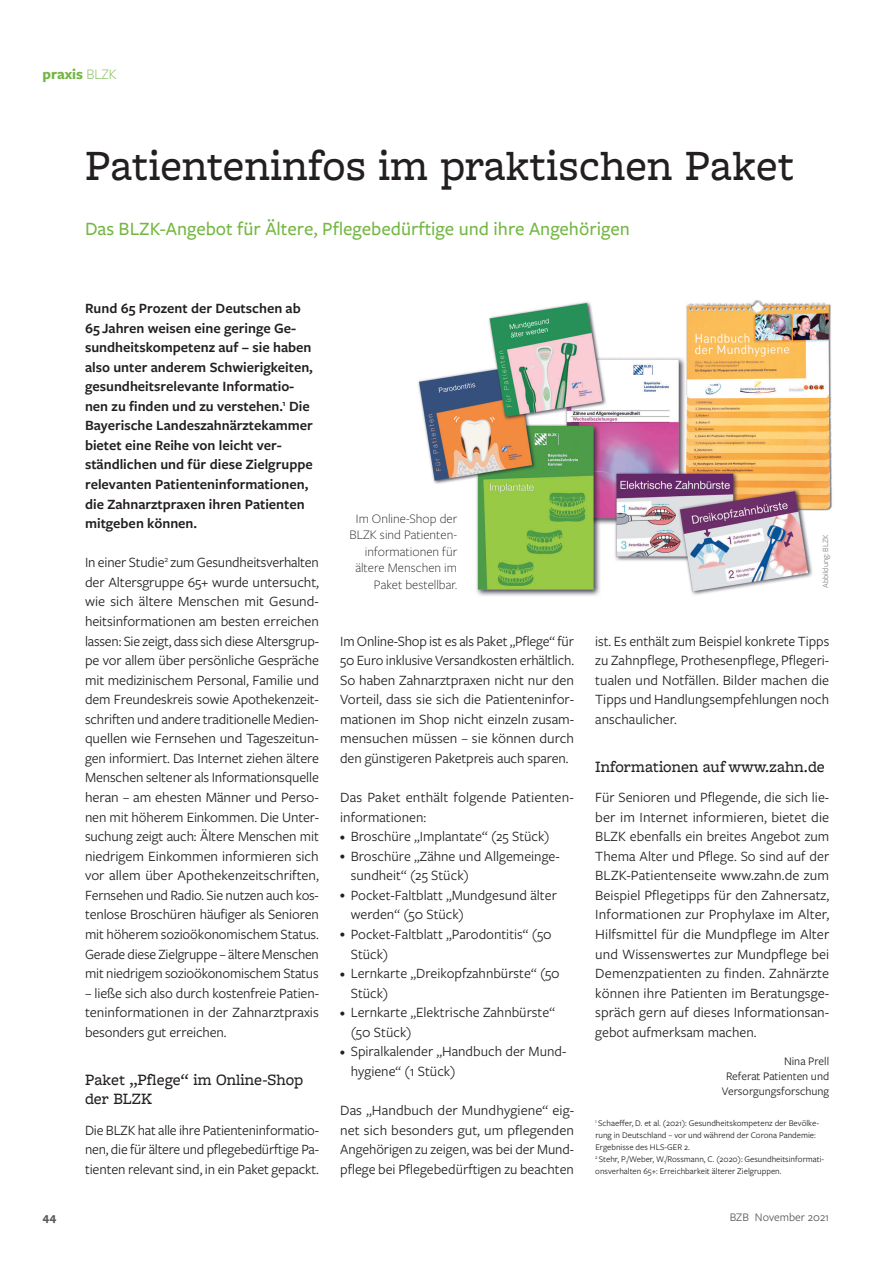
<style>
.page{position:relative;width:893px;height:1263px;background:#fff}
.page>*{position:absolute;margin:0;border:0;box-sizing:border-box;transform-origin:0 0}
.t1{font:500 45px "Freight Macro Pro";color:#231f20}
.t2{font:500 19.5px "Freight Sans Pro";color:#74b743}
.t3{font:500 16.5px/19.5px "Freight Macro Pro";color:#231f20}
.t4{font:700 15px "Freight Sans Pro";color:#74b743}
.t5{font:14.7px/19.5px "Freight Sans Pro";color:#231f20;text-align:justify}
.t6{font:600 14.7px/19.5px "Freight Sans Pro";color:#231f20}
.t7{font:300 13.5px/16.5px "Freight Sans Pro";color:#231f20;text-align:right}
.t8{font:12px/15px "Freight Sans Pro";color:#231f20;text-align:right}
.t9{font:12px "Freight Sans Pro";color:#58595b}
.t10{font:700 12px "Freight Sans Pro";color:#58595b}
.t11{font:9px/12px "Freight Sans Pro";color:#231f20}
.t12{font:8.25px "Freight Sans Pro";color:#808285}
.s1{font-weight:300}
.s2{font-size:10.5px}
</style>
<div class="page">
<img style="left:418px;top:300px;width:414px;height:296px">
<p class="t4" style="left:43px;top:69px;width:76px">praxis <span class="s1">BLZK</span></p>
<h1 class="t1" style="left:85px;top:151px;width:710px">Patienteninfos im praktischen Paket</h1>
<h2 class="t2" style="left:85px;top:222px;width:546px">Das BLZK-Angebot für Ältere, Pflegebedürftige und ihre Angehörigen</h2>
<p class="t6" style="left:85px;top:300px;width:229px">Rund 65 Prozent der Deutschen ab 65 Jahren weisen eine geringe Ge&shy;sundheitskompetenz auf – sie haben also unter anderem Schwierigkeiten, gesundheitsrelevante Informatio&shy;nen zu finden und zu verstehen.<sup>1</sup> Die Bayerische Landeszahnärztekammer bietet eine Reihe von leicht ver&shy;ständlichen und für diese Zielgruppe relevanten Patienteninformationen, die Zahnarztpraxen ihren Patienten mitgeben können.</p>
<p class="t5" style="left:85px;top:554px;width:235px">In einer Studie<sup>2</sup> zum Gesundheitsverhalten der Altersgruppe 65+ wurde untersucht, wie sich ältere Menschen mit Gesund&shy;heitsinformationen am besten erreichen lassen: Sie zeigt, dass sich diese Altersgrup&shy;pe vor allem über persönliche Gespräche mit medizinischem Personal, Familie und dem Freundeskreis sowie Apothekenzeit&shy;schriften und andere traditionelle Medien&shy;quellen wie Fernsehen und Tageszeitun&shy;gen informiert. Das Internet ziehen ältere Menschen seltener als Informationsquelle heran – am ehesten Männer und Perso&shy;nen mit höherem Einkommen. Die Unter&shy;suchung zeigt auch: Ältere Menschen mit niedrigem Einkommen informieren sich vor allem über Apothekenzeitschriften, Fernsehen und Radio. Sie nutzen auch kos&shy;tenlose Broschüren häufiger als Senioren mit höherem sozioökonomischem Status.<br>Gerade diese Zielgruppe – ältere Menschen mit niedrigem sozioökonomischem Status</p>
<p class="t5" style="left:85px;top:985px;width:235px">– ließe sich also durch kostenfreie Patien&shy;teninformationen in der Zahnarztpraxis besonders gut erreichen.</p>
<p class="t3" style="left:85px;top:1072px;width:220px">Paket „Pflege“ im Online-Shop der BLZK</p>
<p class="t5" style="left:85px;top:1121px;width:235px">Die BLZK hat alle ihre Patienteninformatio&shy;nen, die für ältere und pflegebedürftige Pa&shy;tienten relevant sind, in ein Paket gepackt.</p>
<p class="t7" style="left:350px;top:511px;width:109px">Im Online-Shop der<br>BLZK sind Patienten&shy;informationen für ältere Menschen im<br>Paket bestellbar.</p>
<p class="t5" style="left:340px;top:632px;width:235px">Im Online-Shop ist es als Paket „Pflege“ für 50 Euro inklusive Versandkosten erhältlich.<br>So haben Zahnarztpraxen nicht nur den Vorteil, dass sie sich die Patienteninfor&shy;mationen im Shop nicht einzeln zusam&shy;mensuchen müssen – sie können durch den günstigeren Paketpreis auch sparen.</p>
<p class="t5" style="left:340px;top:789px;width:235px">Das Paket enthält folgende Patienten&shy;informationen:</p>
<p class="t5" style="left:340px;top:828px;width:211px"><span class="s2">•</span> Broschüre „Implantate“ (25 Stück)</p>
<p class="t5" style="left:351px;top:848px;width:210px;text-indent:-11px"><span class="s2">•</span> Broschüre „Zähne und Allgemeinge&shy;sundheit“ (25 Stück)</p>
<p class="t5" style="left:351px;top:887px;width:208px;text-indent:-11px"><span class="s2">•</span> Pocket-Faltblatt „Mundgesund älter werden“ (50 Stück)</p>
<p class="t5" style="left:351px;top:926px;width:202px;text-indent:-11px"><span class="s2">•</span> Pocket-Faltblatt „Parodontitis“ (50<br>Stück)</p>
<p class="t5" style="left:351px;top:965px;width:210px;text-indent:-11px"><span class="s2">•</span> Lernkarte „Dreikopfzahnbürste“ (50<br>Stück)</p>
<p class="t5" style="left:351px;top:1004px;width:206px;text-indent:-11px"><span class="s2">•</span> Lernkarte „Elektrische Zahnbürste“ (50 Stück)</p>
<p class="t5" style="left:351px;top:1043px;width:217px;text-indent:-11px"><span class="s2">•</span> Spiralkalender „Handbuch der Mund&shy;hygiene“ (1 Stück)</p>
<p class="t5" style="left:340px;top:1102px;width:235px">Das „Handbuch der Mundhygiene“ eig&shy;net sich besonders gut, um pflegenden Angehörigen zu zeigen, was bei der Mund&shy;pflege bei Pflegebedürftigen zu beachten</p>
<p class="t12" style="left:823px;top:588px;width:55px;rotate:-90deg">Abbildung: BLZK</p>
<p class="t5" style="left:595px;top:632px;width:235px">ist. Es enthält zum Beispiel konkrete Tipps zu Zahnpflege, Prothesenpflege, Pflegeri&shy;tualen und Notfällen. Bilder machen die Tipps und Handlungsempfehlungen noch anschaulicher.</p>
<p class="t3" style="left:595px;top:759px;width:231px">Informationen auf www.zahn.de</p>
<p class="t5" style="left:595px;top:789px;width:236px">Für Senioren und Pflegende, die sich lie&shy;ber im Internet informieren, bietet die BLZK ebenfalls ein breites Angebot zum Thema Alter und Pflege. So sind auf der BLZK-Patientenseite www.zahn.de zum Beispiel Pflegetipps für den Zahnersatz, Informationen zur Prophylaxe im Alter, Hilfsmittel für die Mundpflege im Alter und Wissenswertes zur Mundpflege bei Demenzpatienten zu finden. Zahnärzte können ihre Patienten im Beratungsge&shy;spräch gern auf dieses Informationsan&shy;gebot aufmerksam machen.</p>
<p class="t8" style="left:722px;top:1055px;width:109px">Nina Prell<br>Referat Patienten und<br>Versorgungsforschung</p>
<p class="t11" style="left:595px;top:1118px;width:230px"><sup>1</sup> Schaeffer, D. et al. (2021): Gesundheitskompetenz der Bevölke&shy;rung in Deutschland – vor und während der Corona Pandemie:<br>Ergebnisse des HLS-GER 2.<br><sup>2</sup> Stehr, P./Weber, W./Rossmann, C. (2020): Gesundheitsinformati&shy;onsverhalten 65+: Erreichbarkeit älterer Zielgruppen.</p>
<p class="t10" style="left:43px;top:1213px;width:15px">44</p>
<p class="t9" style="left:730px;top:1213px;width:101px">BZB November 2021</p>
</div>
